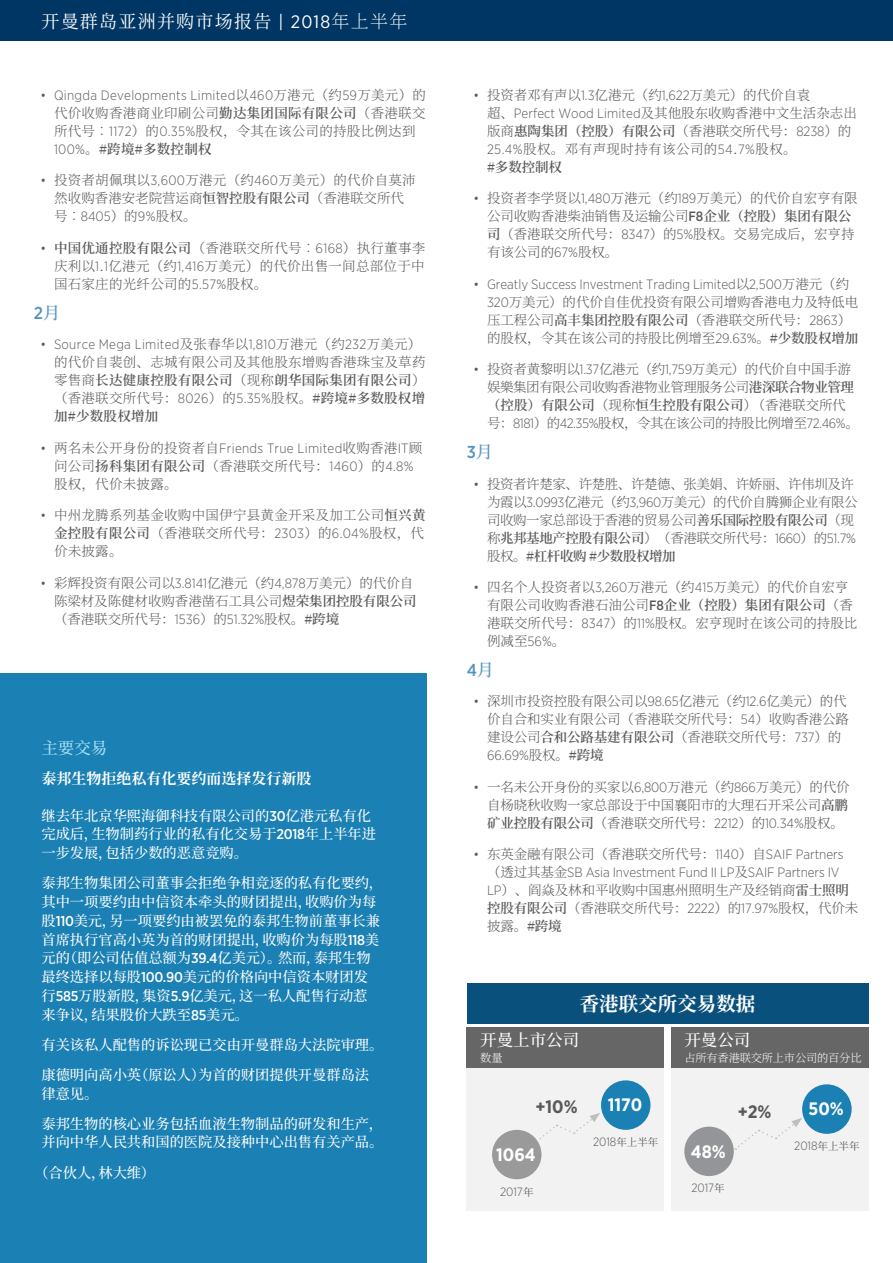
<style>
.page{position:relative;width:893px;height:1263px;background:#fff}
.page>*{position:absolute;margin:0;border:0;box-sizing:border-box;transform-origin:0 0}
.t1{font:700 19.5px "Source Han Serif SC";color:#fff}
.t2{font:18px "Source Han Serif SC";letter-spacing:.07em;color:#fff}
.t3{font:700 18px "Gotham Narrow";color:#fff}
.t4{font:700 18px "Gotham Narrow";color:#58595b}
.t5{font:500 17.25px "Gotham Narrow";color:#5293c0}
.t6{font:500 16.5px "Source Han Serif SC";color:#fff}
.t7{font:500 16.5px "Source Han Serif SC";color:#a6dff9}
.t8{font:700 15px "Source Han Serif SC";color:#fff}
.t9{font:500 14.25px/18.8px "Source Han Serif SC";color:#fff}
.t10{font:300 13.5px/18px "Source Han Serif SC";letter-spacing:-.005em;color:#58595b}
.t11{font:300 13.5px/18px "Source Han Serif SC";letter-spacing:-.03em;color:#58595b}
.t12{font:300 13.5px/18px "Source Han Serif SC";letter-spacing:.02em;color:#58595b}
.t13{font:300 13.5px "Gotham Narrow";letter-spacing:.02em;color:#58595b}
.t14{font:300 13.5px "Gotham Narrow";letter-spacing:-.005em;color:#58595b}
.t15{font:300 12px "Gotham Narrow";color:#58595b}
.t16{font:300 11.25px "Source Han Serif SC";letter-spacing:-.015em;color:#fff}
.s1{font-family:"Gotham Narrow"}
.s2{font-weight:200}
.s3{font-family:"Source Han Serif SC"}
.s4{font-weight:600}
.s5{font-family:"Gotham Narrow";font-weight:500}
.s6{font-family:"Source Han Serif SC";font-weight:600}
.s7{font-family:"Source Han Serif SC";font-weight:400;font-size:10.5px}
</style>
<div class="page">
<div style="left:0;top:0;width:893px;height:40px;background:#003663"></div>
<div style="left:0;top:673px;width:426px;height:590px;background:#1b80b3"></div>
<div style="left:467px;top:983px;width:401px;height:40px;background:#09507c"></div>
<div style="left:467px;top:1027px;width:197px;height:42px;background:#666"></div>
<div style="left:671px;top:1027px;width:197px;height:42px;background:#666"></div>
<div style="left:467px;top:1069px;width:197px;height:142px;background:#f2f2f2"></div>
<svg style="left:533px;top:1113px;width:67px;height:32px"></svg>
<div style="left:492px;top:1130px;width:49px;height:49px;background:#9a9a9a;border-radius:50%"></div>
<div style="left:601px;top:1080px;width:49px;height:50px;background:#1b80b3;border-radius:50%"></div>
<div style="left:671px;top:1069px;width:197px;height:142px;background:#f2f2f2"></div>
<div style="left:684px;top:1126px;width:50px;height:50px;background:#939598;border-radius:50%"></div>
<div style="left:802px;top:1084px;width:50px;height:50px;background:#1b80b3;border-radius:50%"></div>
<svg style="left:735px;top:1118px;width:67px;height:32px"></svg>
<h2 class="t2" style="left:41px;top:11px;width:367px">开曼群岛亚洲并购市场报告 <span class="s1">| 2018</span><span class="s2">年上半年</span></h2>
<p class="t13" style="left:40px;top:87px;width:387px">• Qingda Developments Limited<span class="s3">以</span>460<span class="s3">万港元（约</span>59<span class="s3">万美元）的</span></p>
<p class="t12" style="left:54px;top:104px;width:373px">代价收购香港商业印刷公司<span class="s4">勤达集团国际有限公司</span>（香港联交所代号︰<span class="s1">1172</span>）的<span class="s1">0.35%</span>股权，令其在该公司的持股比例达到<br><span class="s1">100%</span>。<span class="s4">#跨境#多数控制权</span></p>
<p class="t12" style="left:54px;top:171px;width:363px;text-indent:-14px"><span class="s1">•</span> 投资者胡佩琪以<span class="s1">3,600</span>万港元（约<span class="s1">460</span>万美元）的代价自莫沛然收购香港安老院营运商<span class="s4">恒智控股有限公司</span>（香港联交所代号︰<span class="s1">8405</span>）的<span class="s1">9%</span>股权。</p>
<p class="t10" style="left:54px;top:239px;width:373px;text-align:justify;text-indent:-14px"><span class="s1">•</span> <span class="s4">中国优通控股有限公司</span>（香港联交所代号︰<span class="s1">6168</span>）执行董事李庆利以<span class="s1">1</span>.<span class="s1">1</span>亿港元（约<span class="s1">1,416</span>万美元）的代价出售一间总部位于中国石家庄的光纤公司的<span class="s1">5.57%</span>股权。</p>
<p class="t5" style="left:34px;top:302px;width:28px">2<span class="s3">月</span></p>
<p class="t13" style="left:40px;top:336px;width:382px">• Source Mega Limited<span class="s3">及张春华以</span>1,810<span class="s3">万港元（约</span>232<span class="s3">万美元）</span></p>
<p class="t10" style="left:54px;top:353px;width:373px;text-align:justify">的代价自裴创、志城有限公司及其他股东增购香港珠宝及草药零售商<span class="s4">长达健康控股有限公司</span>（现称<span class="s4">朗华国际集团有限公司</span>）（香港联交所代号：<span class="s1">8026</span>）的<span class="s1">5.35%</span>股权。<span class="s4">#跨境#多数股权增加#少数股权增加</span></p>
<p class="t13" style="left:40px;top:439px;width:383px">• <span class="s3">两名未公开身份的投资者自</span>Friends True Limited<span class="s3">收购香港</span>IT<span class="s3">顾</span></p>
<p class="t12" style="left:54px;top:457px;width:361px">问公司<span class="s4">扬科集团有限公司</span>（香港联交所代号：<span class="s1">1460</span>）的<span class="s1">4.8%</span>股权，代价未披露。</p>
<p class="t10" style="left:54px;top:506px;width:373px;text-align:justify;text-indent:-14px"><span class="s1">•</span> 中州龙腾系列基金收购中国伊宁县黄金开采及加工公司<span class="s4">恒兴黄金控股有限公司</span>（香港联交所代号：<span class="s1">2303</span>）的<span class="s1">6.04%</span>股权，代价未披露。</p>
<p class="t10" style="left:54px;top:574px;width:364px;text-indent:-14px"><span class="s1">•</span> 彩辉投资有限公司以<span class="s1">3.8141</span>亿港元（约<span class="s1">4,878</span>万美元）的代价自陈梁材及陈健材收购香港凿石工具公司<span class="s4">煜荣集团控股有限公司</span>（香港联交所代号：<span class="s1">1536</span>）的<span class="s1">51.32%</span>股权。<span class="s4">#跨境</span></p>
<p class="t7" style="left:41px;top:738px;width:68px">主要交易</p>
<p class="t8" style="left:41px;top:770px;width:272px">泰邦生物拒绝私有化要约而选择发行新股</p>
<p class="t9" style="left:41px;top:806px;width:336px">继去年北京华熙海御科技有限公司的<span class="s1">30</span>亿港元私有化完成后，生物制药行业的私有化交易于<span class="s1">2018</span>年上半年进一步发展，包括少数的恶意竞购。</p>
<p class="t9" style="left:41px;top:874px;width:343px">泰邦生物集团公司董事会拒绝争相竞逐的私有化要约，其中一项要约由中信资本牵头的财团提出，收购价为每股<span class="s1">110</span>美元，另一项要约由被罢免的泰邦生物前董事长兼首席执行官高小英为首的财团提出，收购价为每股<span class="s1">118</span>美元的（即公司估值总额为<span class="s1">39.4</span>亿美元）。然而，泰邦生物最终选择以每股<span class="s1">100.90</span>美元的价格向中信资本财团发行<span class="s1">585</span>万股新股，集资<span class="s1">5.9</span>亿美元，这一私人配售行动惹来争议，结果股价大跌至<span class="s1">85</span>美元。</p>
<p class="t9" style="left:41px;top:1030px;width:343px;line-height:30.2px">有关该私人配售的诉讼现已交由开曼群岛大法院审理。康德明向高小英（原讼人）为首的财团提供开曼群岛法</p>
<p class="t9" style="left:41px;top:1078px;width:343px;line-height:30.2px">律意见。<br>泰邦生物的核心业务包括血液生物制品的研发和生产，</p>
<p class="t9" style="left:35px;top:1127px;width:350px;line-height:30.2px;text-indent:7px">并向中华人民共和国的医院及接种中心出售有关产品。（合伙人，林大维）</p>
<p class="t10" style="left:487px;top:86px;width:371px;text-indent:-14px"><span class="s1">•</span> 投资者邓有声以<span class="s1">1.3</span>亿港元（约<span class="s1">1,622</span>万美元）的代价自袁<br>超、<span class="s1">Perfect Wood Limited</span>及其他股东收购香港中文生活杂志出版商<span class="s4">惠陶集团（控股）有限公司</span>（香港联交所代号：<span class="s1">8238</span>）的<br><span class="s1">25.4%</span>股权。邓有声现时持有该公司的<span class="s1">54</span>.<span class="s1">7%</span>股权。<br><span class="s4">#多数控制权</span></p>
<p class="t10" style="left:487px;top:190px;width:372px;text-indent:-14px"><span class="s1">•</span> 投资者李学贤以<span class="s1">1,480</span>万港元（约<span class="s1">189</span>万美元）的代价自宏亨有限公司收购香港柴油销售及运输公司<span class="s5">F8</span><span class="s4">企业（控股）集团有限公司</span>（香港联交所代号：<span class="s1">8347</span>）的<span class="s1">5%</span>股权。交易完成后，宏亨持有该公司的<span class="s1">67%</span>股权。</p>
<p class="t14" style="left:473px;top:276px;width:377px">• Greatly Success Investment Trading Limited<span class="s3">以</span>2,500<span class="s3">万港元（约</span></p>
<p class="t10" style="left:487px;top:293px;width:373px"><span class="s1">320</span>万美元）的代价自佳优投资有限公司增购香港电力及特低电压工程公司<span class="s4">高丰集团控股有限公司</span>（香港联交所代号：<span class="s1">2863</span>）的股权，令其在该公司的持股比例增至<span class="s1">29.63%</span>。<span class="s4">#少数股权增加</span></p>
<p class="t11" style="left:487px;top:360px;width:373px;text-indent:-14px"><span class="s1">•</span> 投资者黄黎明以<span class="s1">1.37</span>亿港元（约<span class="s1">1,759</span>万美元）的代价自中国手游娱樂集团有限公司收购香港物业管理服务公司<span class="s4">港深联合物业管理（控股）有限公司</span>（现称<span class="s4">恒生控股有限公司</span>）（香港联交所代号：<span class="s1">8181</span>）的<span class="s1">42.35%</span>股权，令其在该公司的持股比例增至<span class="s1">72.46%</span>。</p>
<p class="t5" style="left:467px;top:441px;width:28px">3<span class="s3">月</span></p>
<p class="t11" style="left:487px;top:475px;width:372px;text-indent:-14px"><span class="s1">•</span> 投资者许楚家、许楚胜、许楚德、张美娟、许娇丽、许伟圳及许为霞以<span class="s1">3.0993</span>亿港元（约<span class="s1">3,960</span>万美元）的代价自腾狮企业有限公司收购一家总部设于香港的贸易公司<span class="s4">善乐国际控股有限公司</span>（现称<span class="s4">兆邦基地产控股有限公司</span>）（香港联交所代号：<span class="s1">1660</span>）的<span class="s1">51.7%</span>股权。<span class="s4">#杠杆收购 #少数股权增加</span></p>
<p class="t10" style="left:487px;top:578px;width:372px;text-indent:-13px"><span class="s1">•</span> 四名个人投资者以<span class="s1">3,260</span>万港元（约<span class="s1">415</span>万美元）的代价自宏亨有限公司收购香港石油公司<span class="s5">F8</span><span class="s4">企业（控股）集团有限公司</span>（香港联交所代号：<span class="s1">8347</span>）的<span class="s1">11%</span>股权。宏亨现时在该公司的持股比例减至<span class="s1">56%</span>。</p>
<p class="t5" style="left:467px;top:659px;width:29px">4<span class="s3">月</span></p>
<p class="t10" style="left:487px;top:693px;width:364px;text-indent:-14px"><span class="s1">•</span> 深圳市投资控股有限公司以<span class="s1">98.65</span>亿港元（约<span class="s1">12.6</span>亿美元）的代价自合和实业有限公司（香港联交所代号：<span class="s1">54</span>）收购香港公路建设公司<span class="s4">合和公路基建有限公司</span>（香港联交所代号：<span class="s1">737</span>）的</p>
<p class="t14" style="left:487px;top:747px;width:118px">66.69%<span class="s3">股权。</span><span class="s6">#跨境</span></p>
<p class="t10" style="left:487px;top:778px;width:364px;text-align:justify;text-indent:-14px"><span class="s1">•</span> 一名未公开身份的买家以<span class="s1">6,800</span>万港元（约<span class="s1">866</span>万美元）的代价自杨晓秋收购一家总部设于中国襄阳市的大理石开采公司<span class="s4">高鹏矿业控股有限公司</span>（香港联交所代号：<span class="s1">2212</span>）的<span class="s1">10.34%</span>股权。</p>
<p class="t10" style="left:473px;top:846px;width:371px"><span class="s1">•</span> 东英金融有限公司（香港联交所代号：<span class="s1">1140</span>）自<span class="s1">SAIF Partners</span></p>
<p class="t14" style="left:487px;top:864px;width:354px"><span class="s3">（透过其基金</span>SB Asia Investment Fund II LP<span class="s3">及</span>SAIF Partners IV</p>
<p class="t10" style="left:487px;top:882px;width:373px"><span class="s1">LP</span>）、阎焱及林和平收购中国惠州照明生产及经销商<span class="s4">雷士照明控股有限公司</span>（香港联交所代号：<span class="s1">2222</span>）的<span class="s1">17.97%</span>股权，代价未披露。<span class="s4">#跨境</span></p>
<h1 class="t1" style="left:580px;top:993px;width:177px">香港联交所交易数据</h1>
<p class="t6" style="left:480px;top:1030px;width:100px">开曼上市公司</p>
<p class="t16" style="left:480px;top:1052px;width:24px">数量</p>
<h2 class="t4" style="left:535px;top:1095px;width:44px">+10%</h2>
<h2 class="t3" style="left:608px;top:1093px;width:36px">1170</h2>
<p class="t6" style="left:684px;top:1030px;width:67px">开曼公司</p>
<p class="t16" style="left:684px;top:1052px;width:179px">占所有香港联交所上市公司的百分比</p>
<h2 class="t4" style="left:738px;top:1100px;width:35px">+2%</h2>
<h2 class="t3" style="left:808px;top:1097px;width:37px">50%</h2>
<h2 class="t3" style="left:496px;top:1143px;width:41px">1064</h2>
<p class="t15" style="left:593px;top:1134px;width:67px">2018<span class="s7">年上半年</span></p>
<p class="t15" style="left:794px;top:1138px;width:67px">2018<span class="s7">年上半年</span></p>
<h2 class="t3" style="left:691px;top:1140px;width:36px">48%</h2>
<p class="t15" style="left:500px;top:1184px;width:35px">2017<span class="s7">年</span></p>
<p class="t15" style="left:691px;top:1181px;width:35px">2017<span class="s7">年</span></p>
</div>
